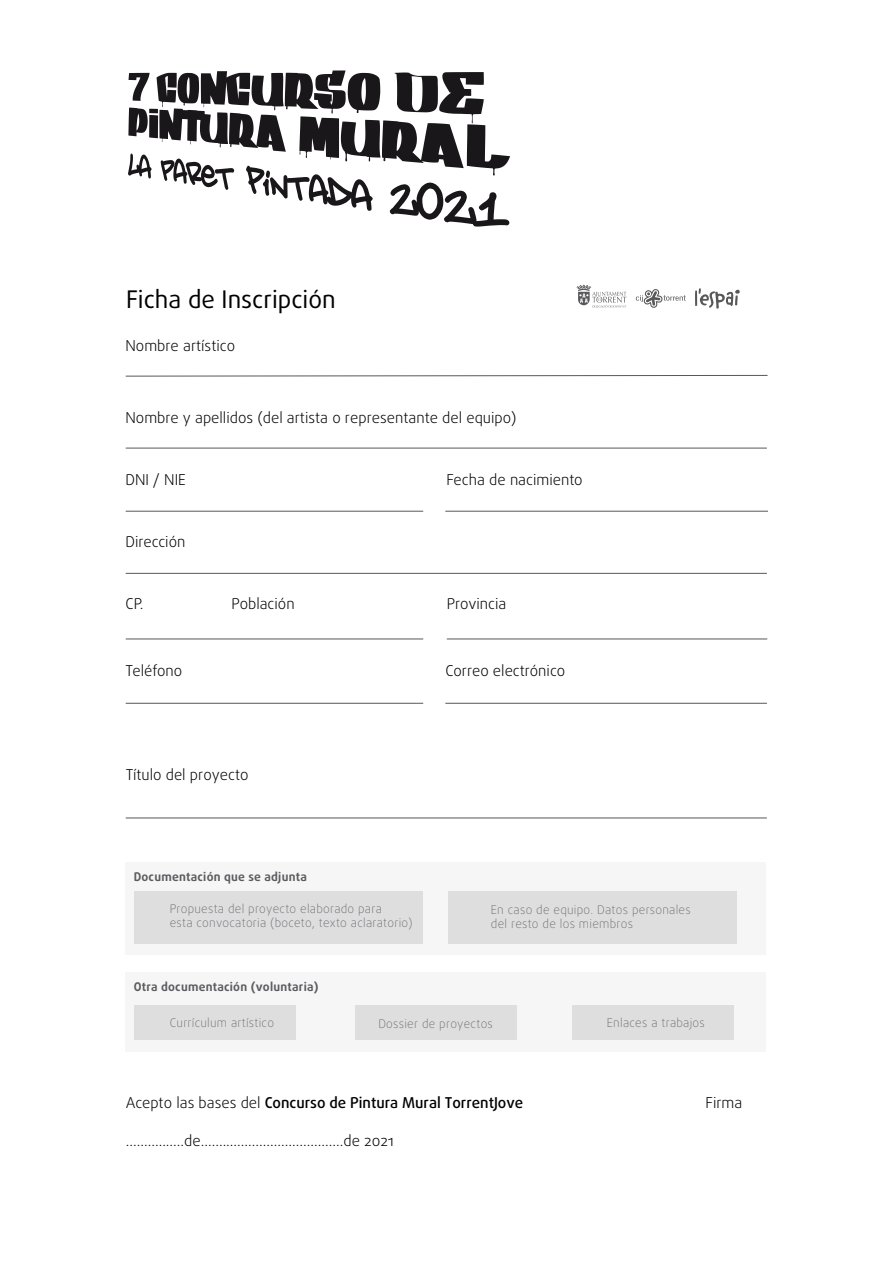
<style>
.page{position:relative;width:893px;height:1263px;background:#fff}
.page>*{position:absolute;margin:0;border:0;box-sizing:border-box;transform-origin:0 0}
.t1{font:24.3px "Daxline Pro";color:#000}
.t2{font:300 15px "Daxline Pro";color:#000}
.t3{font:500 15px "Daxline Pro";color:#000}
.t4{font:100 12px/14.4px "Daxline Pro";letter-spacing:.02em;color:#5b5a5e}
.t5{font:700 12px "Daxline Pro";letter-spacing:.02em;color:#5b5a5e}
.s1{font-weight:300}
</style>
<div class="page">
<div style="left:125px;top:862px;width:641px;height:93px;background:#f6f6f6"></div>
<div style="left:125px;top:972px;width:641px;height:79px;background:#f6f6f6"></div>
<div style="left:134px;top:891px;width:288px;height:53px;background:#dededf"></div>
<div style="left:448px;top:891px;width:288px;height:53px;background:#dededf"></div>
<div style="left:134px;top:1005px;width:162px;height:34px;background:#dededf"></div>
<div style="left:355px;top:1005px;width:161px;height:34px;background:#dededf"></div>
<div style="left:572px;top:1005px;width:162px;height:34px;background:#dededf"></div>
<svg style="left:576px;top:285px;width:50px;height:23px"></svg>
<svg style="left:695px;top:288px;width:45px;height:21px"></svg>
<svg style="left:636px;top:289px;width:49px;height:19px"></svg>
<svg style="left:125px;top:375px;width:643px;height:2px"></svg>
<hr style="left:126px;top:703px;width:297px;height:1px;background:#58585a">
<hr style="left:126px;top:573px;width:640px;height:1px;background:#58585a">
<hr style="left:126px;top:448px;width:640px;height:1px;background:#58585a">
<hr style="left:126px;top:511px;width:297px;height:1px;background:#58585a">
<hr style="left:126px;top:639px;width:297px;height:1px;background:#58585a">
<hr style="left:447px;top:639px;width:320px;height:1px;background:#58585a">
<hr style="left:445px;top:511px;width:323px;height:1px;background:#58585a">
<hr style="left:445px;top:703px;width:322px;height:1px;background:#58585a">
<hr style="left:126px;top:818px;width:640px;height:1px;background:#58585a">
<svg style="left:128px;top:70px;width:382px;height:157px"></svg>
<h1 class="t1" style="left:126px;top:283px;width:211px">Ficha de Inscripción</h1>
<p class="t2" style="left:125px;top:336px;width:111px">Nombre artístico</p>
<p class="t2" style="left:125px;top:408px;width:392px">Nombre y apellidos (del artista o representante del equipo)</p>
<p class="t2" style="left:125px;top:470px;width:62px">DNI / NIE</p>
<p class="t2" style="left:446px;top:470px;width:138px">Fecha de nacimiento</p>
<p class="t2" style="left:125px;top:532px;width:61px">Dirección</p>
<p class="t2" style="left:125px;top:594px;width:20px">CP.</p>
<p class="t2" style="left:231px;top:594px;width:65px">Población</p>
<p class="t2" style="left:447px;top:594px;width:61px">Provincia</p>
<p class="t2" style="left:125px;top:660px;width:58px">Teléfono</p>
<p class="t2" style="left:445px;top:660px;width:121px">Correo electrónico</p>
<p class="t2" style="left:126px;top:765px;width:124px">Título del proyecto</p>
<p class="t5" style="left:134px;top:869px;width:175px">Documentación que se adjunta</p>
<p class="t4" style="left:170px;top:902px;width:244px">Propuesta del proyecto elaborado para<br>esta convocatoria (boceto, texto aclaratorio)</p>
<p class="t4" style="left:491px;top:902px;width:201px">En caso de equipo. Datos personales del resto de los miembros</p>
<p class="t5" style="left:134px;top:978px;width:186px">Otra documentación (voluntaria)</p>
<p class="t4" style="left:170px;top:1015px;width:106px">Currículum artístico</p>
<p class="t4" style="left:378px;top:1016px;width:116px">Dossier de proyectos</p>
<p class="t4" style="left:607px;top:1015px;width:99px">Enlaces a trabajos</p>
<p class="t3" style="left:126px;top:1093px;width:399px"><span class="s1">Acepto las bases del</span> Concurso de Pintura Mural TorrentJove</p>
<p class="t2" style="left:705px;top:1093px;width:38px">Firma</p>
<p class="t2" style="left:126px;top:1130px;width:270px">................de.......................................de 2021</p>
</div>
